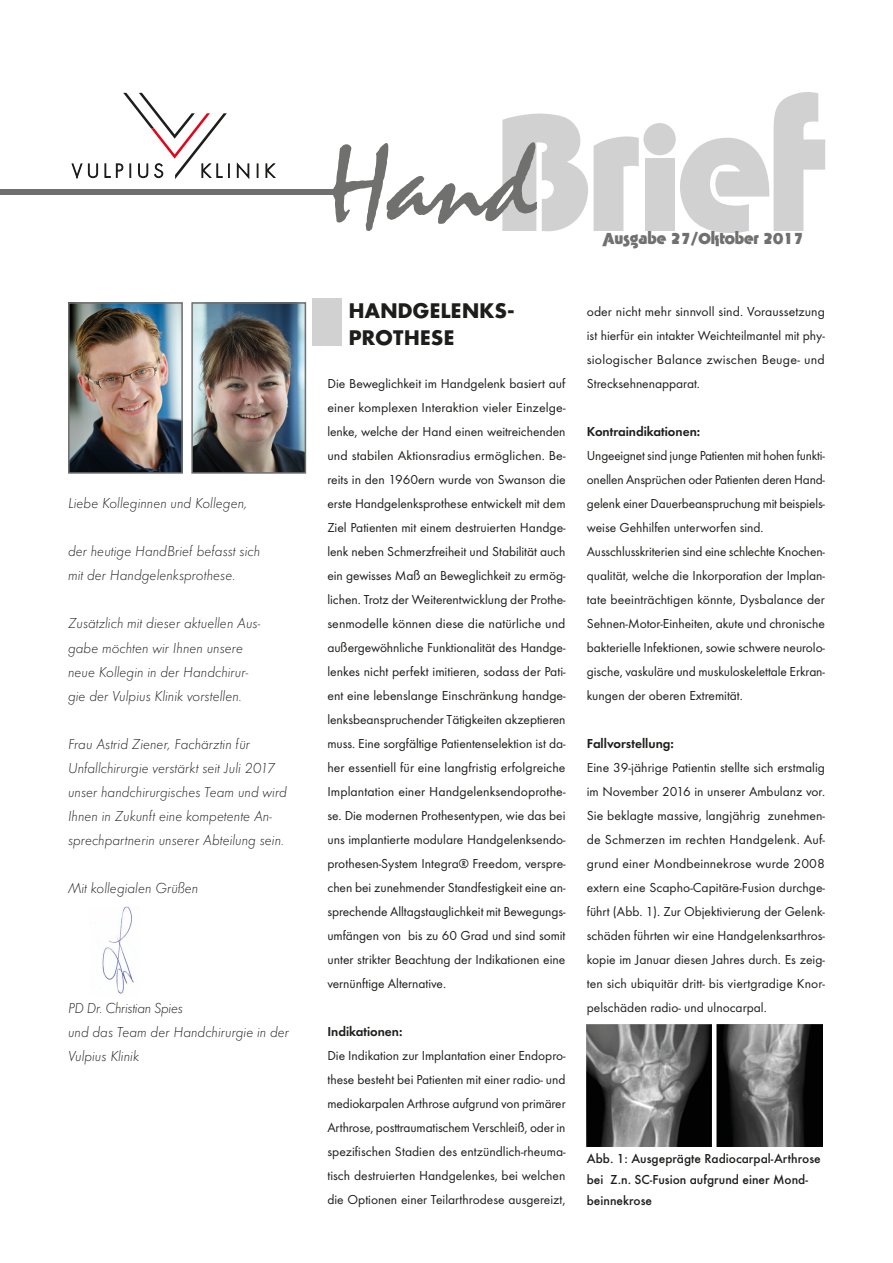
<style>
.page{position:relative;width:893px;height:1263px;background:#fff}
.page>*{position:absolute;margin:0;border:0;box-sizing:border-box;transform-origin:0 0}
.head{font:700 19.5px/27px "Futura";letter-spacing:.02em;color:#1d1d1b}
.t1{font:italic 300 15px/24px "Futura T";color:#1d1d1b}
.t2{font:italic 300 15px "Futura T";letter-spacing:-.025em;color:#1d1d1b}
.text_hand{font:13.5px/24px "Futura T";color:#1d1d1b;text-align:justify}
.Bildunterschrift{font:500 13.5px/21px "Futura T";color:#1d1d1b}
.text_hand-2{font:600 13.5px "Futura T";color:#1d1d1b}
.t3{font:700 13.5px "Tabasco";letter-spacing:-.005em;color:#70706f}
</style>
<div class="page">
<img style="left:102px;top:906px;width:32px;height:88px">
<div style="left:313px;top:298px;width:29px;height:47px;background:#d1d1d1"></div>
<svg style="left:71px;top:163px;width:27px;height:16px"></svg>
<svg style="left:237px;top:162px;width:12px;height:17px"></svg>
<svg style="left:257px;top:164px;width:1px;height:14px"></svg>
<svg style="left:265px;top:163px;width:11px;height:15px"></svg>
<svg style="left:104px;top:93px;width:126px;height:86px"></svg>
<div style="left:645px;top:159px;width:30px;height:72px;background:#d1d1d1"></div>
<svg style="left:680px;top:92px;width:145px;height:141px"></svg>
<div style="left:645px;top:124px;width:30px;height:30px;background:#d1d1d1;border-radius:50%"></div>
<div style="left:643px;top:123px;width:33px;height:32px;border:2px solid #d1d1d1;border-radius:50%"></div>
<svg style="left:333px;top:113px;width:306px;height:118px"></svg>
<div style="left:0;top:189px;width:335px;height:6px;background:#70706f"></div>
<img style="left:587px;top:1025px;width:124px;height:121px">
<img style="left:716px;top:1025px;width:107px;height:121px">
<img style="left:71px;top:305px;width:109px;height:166px">
<div style="left:68px;top:302px;width:115px;height:172px;border:2px solid #70706f"></div>
<img style="left:194px;top:305px;width:109px;height:166px">
<div style="left:191px;top:302px;width:115px;height:172px;border:2px solid #70706f"></div>
<p class="t1" style="left:68px;top:491px;width:181px">Liebe Kolleginnen und Kollegen,</p>
<p class="t1" style="left:68px;top:539px;width:194px">der heutige HandBrief befasst sich mit der Handgelenksprothese.</p>
<p class="t1" style="left:68px;top:611px;width:194px">Zusätzlich mit dieser aktuellen Aus&shy;gabe möchten wir Ihnen unsere neue Kollegin in der Handchirur&shy;gie der Vulpius Klinik vorstellen.</p>
<p class="t1" style="left:68px;top:731px;width:220px">Frau Astrid Ziener, Fachärztin für Unfallchirurgie verstärkt seit Juli 2017 unser handchirurgisches Team und wird Ihnen in Zukunft eine kompetente An&shy;sprechpartnerin unserer Abteilung sein.</p>
<p class="t1" style="left:68px;top:875px;width:132px">Mit kollegialen Grüßen</p>
<p class="t2" style="left:68px;top:999px;width:116px">PD Dr. Christian Spies</p>
<p class="t1" style="left:68px;top:1019px;width:223px">und das Team der Handchirurgie in der<br>Vulpius Klinik</p>
<p class="t3" style="left:603px;top:230px;width:202px">Ausgabe 27/Oktober 2017</p>
<p class="head" style="left:349px;top:296px;width:168px">HANDGELENKS-<br>PROTHESE</p>
<p class="text_hand" style="left:327px;top:371px;width:240px">Die Beweglichkeit im Handgelenk basiert auf einer komplexen Interaktion vieler Einzelge&shy;lenke, welche der Hand einen weitreichenden und stabilen Aktionsradius ermöglichen. Be&shy;reits in den 1960ern wurde von Swanson die erste Handgelenksprothese entwickelt mit dem Ziel Patienten mit einem destruierten Handge&shy;lenk neben Schmerzfreiheit und Stabilität auch ein gewisses Maß an Beweglichkeit zu ermög&shy;lichen. Trotz der Weiterentwicklung der Prothe&shy;senmodelle können diese die natürliche und außergewöhnliche Funktionalität des Handge&shy;lenkes nicht perfekt imitieren, sodass der Pati&shy;ent eine lebenslange Einschränkung handge&shy;lenksbeanspruchender Tätigkeiten akzeptieren muss. Eine sorgfältige Patientenselektion ist da&shy;her essentiell für eine langfristig erfolgreiche Implantation einer Handgelenksendoprothe&shy;se. Die modernen Prothesentypen, wie das bei uns implantierte modulare Handgelenksendo&shy;prothesen-System Integra® Freedom, verspre&shy;chen bei zunehmender Standfestigkeit eine an&shy;sprechende Alltagstauglichkeit mit Bewegungs&shy;umfängen von bis zu 60 Grad und sind somit unter strikter Beachtung der Indikationen eine vernünftige Alternative.</p>
<p class="text_hand-2" style="left:327px;top:1024px;width:77px">Indikationen:</p>
<p class="text_hand" style="left:327px;top:1043px;width:240px">Die Indikation zur Implantation einer Endopro&shy;these besteht bei Patienten mit einer radio- und mediokarpalen Arthrose aufgrund von primärer Arthrose, posttraumatischem Verschleiß, oder in spezifischen Stadien des entzündlich-rheuma&shy;tisch destruierten Handgelenkes, bei welchen die Optionen einer Teilarthrodese ausgereizt,</p>
<p class="text_hand" style="left:587px;top:299px;width:240px">oder nicht mehr sinnvoll sind. Voraussetzung ist hierfür ein intakter Weichteilmantel mit phy&shy;siologischer Balance zwischen Beuge- und Strecksehnenapparat.</p>
<p class="text_hand-2" style="left:587px;top:424px;width:115px">Kontraindikationen:</p>
<p class="text_hand" style="left:587px;top:443px;width:240px">Ungeeignet sind junge Patienten mit hohen funkti&shy;onellen Ansprüchen oder Patienten deren Hand&shy;gelenk einer Dauerbeanspruchung mit beispiels&shy;weise Gehhilfen unterworfen sind.</p>
<p class="text_hand" style="left:587px;top:539px;width:240px">Ausschlusskriterien sind eine schlechte Knochen&shy;qualität, welche die Inkorporation der Implan&shy;tate beeinträchtigen könnte, Dysbalance der Sehnen-Motor-Einheiten, akute und chronische bakterielle Infektionen, sowie schwere neurolo&shy;gische, vaskuläre und muskuloskelettale Erkran&shy;kungen der oberen Extremität.</p>
<p class="text_hand-2" style="left:587px;top:736px;width:89px">Fallvorstellung:</p>
<p class="text_hand" style="left:587px;top:755px;width:240px">Eine 39-jährige Patientin stellte sich erstmalig im November 2016 in unserer Ambulanz vor.<br>Sie beklagte massive, langjährig zunehmen&shy;de Schmerzen im rechten Handgelenk. Auf&shy;grund einer Mondbeinnekrose wurde 2008 extern eine Scapho-Capitäre-Fusion durchge&shy;führt (Abb. 1). Zur Objektivierung der Gelenk&shy;schäden führten wir eine Handgelenksarthros&shy;kopie im Januar diesen Jahres durch. Es zeig&shy;ten sich ubiquitär dritt- bis viertgradige Knor&shy;pelschäden radio- und ulnocarpal.</p>
<p class="Bildunterschrift" style="left:587px;top:1148px;width:235px">Abb. 1: Ausgeprägte Radiocarpal-Arthrose bei Z.n. SC-Fusion aufgrund einer Mond&shy;beinnekrose</p>
</div>
